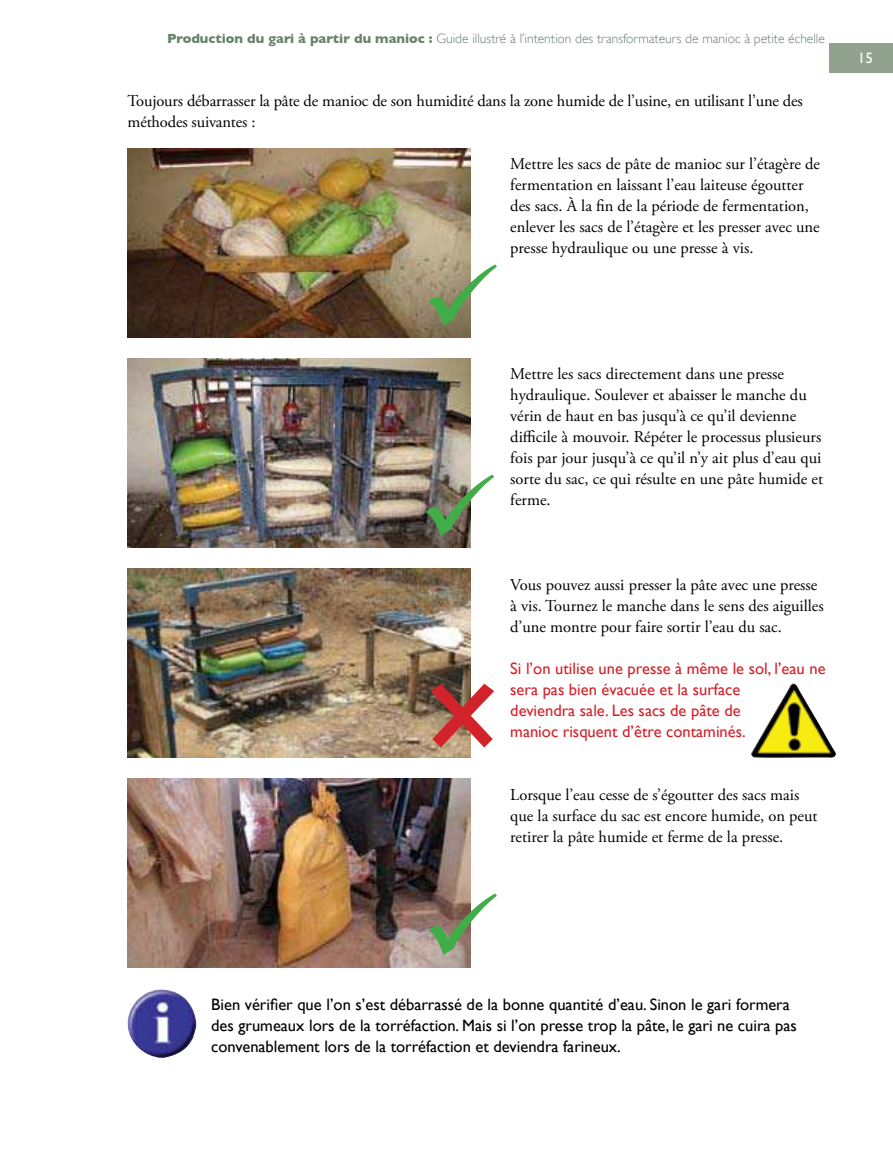
<style>
.page{position:relative;width:893px;height:1149px;background:#fff}
.page>*{position:absolute;margin:0;border:0;box-sizing:border-box;transform-origin:0 0}
.t1{font:16.5px/21px "Adobe Garamond Pro";color:#000}
.t2{font:16.5px/21px "Gill Sans";color:#000}
.t3{font:16.5px/21px "Gill Sans";color:#d2232a}
.t4{font:15px "Gill Sans";color:#fff}
.t5{font:300 13.5px "Gill Sans";color:#678469}
.s1{font-weight:700}
</style>
<div class="page">
<div style="left:829px;top:43px;width:64px;height:29px;background:#91a38f"></div>
<img style="left:128px;top:148px;width:343px;height:189px">
<svg style="left:428px;top:264px;width:69px;height:62px"></svg>
<img style="left:128px;top:568px;width:343px;height:189px">
<img style="left:128px;top:778px;width:343px;height:189px">
<img style="left:127px;top:989px;width:69px;height:69px">
<svg style="left:428px;top:893px;width:69px;height:61px"></svg>
<svg style="left:431px;top:683px;width:63px;height:64px"></svg>
<img style="left:128px;top:358px;width:343px;height:189px">
<svg style="left:425px;top:474px;width:69px;height:62px"></svg>
<img style="left:751px;top:683px;width:85px;height:74px">
<p class="t5" style="left:167px;top:31px;width:659px"><span class="s1">Production du gari à partir du manioc :</span> Guide illustré à l’intention des transformateurs de manioc à petite échelle</p>
<p class="t1" style="left:128px;top:91px;width:677px">Toujours débarrasser la pâte de manioc de son humidité dans la zone humide de l’usine, en utilisant l’une des méthodes suivantes :</p>
<p class="t1" style="left:510px;top:154px;width:311px">Mettre les sacs de pâte de manioc sur l’étagère de fermentation en laissant l’eau laiteuse égoutter des sacs. À la in de la période de fermentation, enlever les sacs de l’étagère et les presser avec une presse hydraulique ou une presse à vis.</p>
<p class="t4" style="left:858px;top:49px;width:16px">15</p>
<p class="t1" style="left:510px;top:364px;width:314px">Mettre les sacs directement dans une presse hydraulique. Soulever et abaisser le manche du vérin de haut en bas jusqu’à ce qu’il devienne diicile à mouvoir. Répéter le processus plusieurs fois par jour jusqu’à ce qu’il n’y ait plus d’eau qui sorte du sac, ce qui résulte en une pâte humide et ferme.</p>
<p class="t1" style="left:510px;top:574px;width:315px">Vous pouvez aussi presser la pâte avec une presse à vis. Tournez le manche dans le sens des aiguilles d’une montre pour faire sortir l’eau du sac.</p>
<p class="t3" style="left:510px;top:657px;width:317px">Si l’on utilise une presse à même le sol, l’eau ne sera pas bien évacuée et la surface<br>deviendra sale. Les sacs de pâte de<br>manioc risquent d’être contaminés.</p>
<p class="t1" style="left:510px;top:784px;width:309px">Lorsque l’eau cesse de s’égoutter des sacs mais que la surface du sac est encore humide, on peut retirer la pâte humide et ferme de la presse.</p>
<p class="t2" style="left:211px;top:993px;width:587px">Bien vériier que l’on s’est débarrassé de la bonne quantité d’eau. Sinon le gari formera des grumeaux lors de la torréfaction. Mais si l’on presse trop la pâte, le gari ne cuira pas convenablement lors de la torréfaction et deviendra farineux.</p>
</div>
